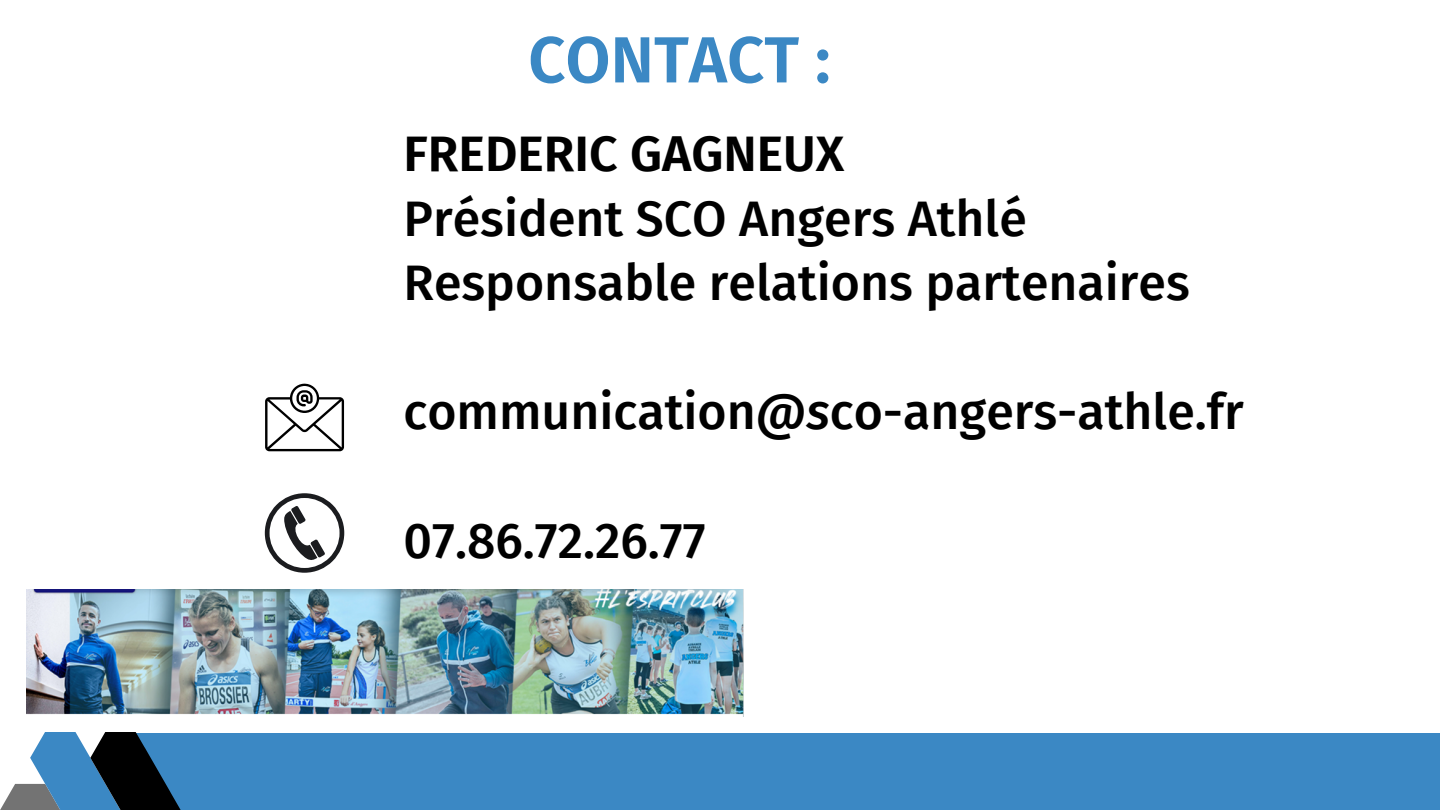
<style>
.page{position:relative;width:1440px;height:810px;background:#fff}
.page>*{position:absolute;margin:0;border:0;box-sizing:border-box;transform-origin:0 0}
.t1{font:600 65.2px "Fira Sans";color:#3b88c4}
.t2{font:500 50px/64.5px "Fira Sans";color:#000}
.t3{font:600 50px "Fira Sans";color:#000}
.s1{font-style:italic}
</style>
<div class="page">
<div style="left:181px;top:733px;width:1259px;height:77px;background:#3b88c4"></div>
<svg style="left:0;top:733px;width:181px;height:77px"></svg>
<img style="left:27px;top:589px;width:716px;height:126px">
<svg style="left:265px;top:383px;width:79px;height:68px"></svg>
<svg style="left:265px;top:493px;width:79px;height:80px"></svg>
<h1 class="t1" style="left:528px;top:21px;width:304px">CONTACT :</h1>
<p class="t3" style="left:404px;top:124px;width:442px">FREDERIC GAGNEUX</p>
<p class="t2" style="left:404px;top:187px;width:788px">Président SCO Angers Athlé<br>Responsable relations partenaires</p>
<p class="t2" style="left:404px;top:380px;width:842px">communication<span class="s1">@s</span>co-angers-athle.fr</p>
<p class="t2" style="left:404px;top:509px;width:304px">07.86.72.26.77</p>
</div>
